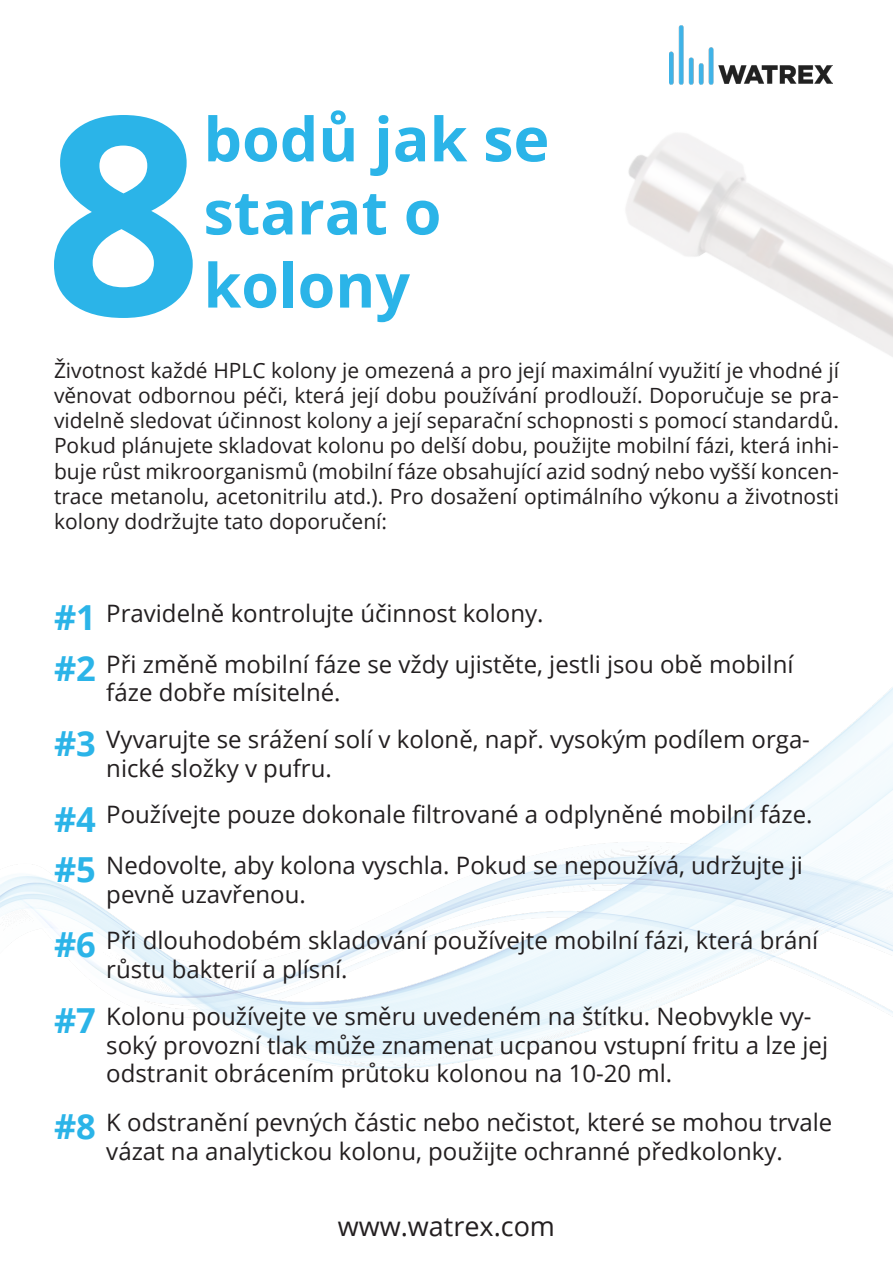
<style>
.page{position:relative;width:893px;height:1263px;background:#fff}
.page>*{position:absolute;margin:0;border:0;box-sizing:border-box;transform-origin:0 0}
.t1{font:700 276.9px "Open Sans";color:#2bb4e8}
.t2{font:700 34.5px "Open Sans";color:#2bb4e8}
.t3{font:27px "Open Sans";color:#231f20}
.t4{font:24px/28.8px "Open Sans";color:#231f20}
.t5{font:21px/25.2px "Open Sans";color:#231f20;text-align:justify}
</style>
<div class="page">
<img style="left:626px;top:25px;width:267px;height:332px">
<img style="left:0;top:687px;width:893px;height:382px">
<img style="left:670px;top:26px;width:163px;height:58px">
<svg style="left:208px;top:115px;width:31px;height:47px"></svg>
<svg style="left:245px;top:127px;width:32px;height:35px"></svg>
<svg style="left:283px;top:115px;width:31px;height:47px"></svg>
<svg style="left:323px;top:110px;width:31px;height:52px"></svg>
<svg style="left:370px;top:115px;width:18px;height:61px"></svg>
<svg style="left:395px;top:127px;width:30px;height:35px"></svg>
<svg style="left:434px;top:115px;width:33px;height:46px"></svg>
<svg style="left:486px;top:127px;width:61px;height:35px"></svg>
<svg style="left:206px;top:194px;width:86px;height:41px"></svg>
<svg style="left:302px;top:200px;width:55px;height:35px"></svg>
<svg style="left:363px;top:194px;width:23px;height:41px"></svg>
<svg style="left:406px;top:201px;width:33px;height:34px"></svg>
<svg style="left:208px;top:261px;width:68px;height:47px"></svg>
<div style="left:284px;top:261px;width:9px;height:47px;background:#2bb4e8"></div>
<svg style="left:300px;top:274px;width:33px;height:34px"></svg>
<svg style="left:340px;top:274px;width:70px;height:48px"></svg>
<h1 class="t1" style="left:44px;top:19px;width:160px">8</h1>
<p class="t5" style="left:54px;top:357px;width:786px">Životnost každé HPLC kolony je omezená a pro její maximální využití je vhodné jí věnovat odbornou péči, která její dobu používání prodlouží. Doporučuje se pra&shy;videlně sledovat účinnost kolony a její separační schopnosti s pomocí standardů.<br>Pokud plánujete skladovat kolonu po delší dobu, použijte mobilní fázi, která inhi&shy;buje růst mikroorganismů (mobilní fáze obsahující azid sodný nebo vyšší koncen&shy;trace metanolu, acetonitrilu atd.). Pro dosažení optimálního výkonu a životnosti kolony dodržujte tato doporučení:</p>
<p class="t2" style="left:54px;top:593px;width:43px">#1</p>
<p class="t4" style="left:106px;top:598px;width:439px">Pravidelně kontrolujte účinnost kolony.</p>
<p class="t2" style="left:54px;top:644px;width:43px">#2</p>
<p class="t4" style="left:106px;top:649px;width:689px">Při změně mobilní fáze se vždy ujistěte, jestli jsou obě mobilní fáze dobře mísitelné.</p>
<p class="t2" style="left:54px;top:719px;width:43px">#3</p>
<p class="t4" style="left:106px;top:724px;width:705px">Vyvarujte se srážení solí v koloně, např. vysokým podílem orga&shy;nické složky v pufru.</p>
<p class="t2" style="left:54px;top:795px;width:43px">#4</p>
<p class="t4" style="left:106px;top:800px;width:708px">Používejte pouze dokonale filtrované a odplyněné mobilní fáze.</p>
<p class="t4" style="left:106px;top:850px;width:698px">Nedovolte, aby kolona vyschla. Pokud se nepoužívá, udržujte ji pevně uzavřenou.</p>
<p class="t2" style="left:54px;top:845px;width:43px">#5</p>
<p class="t2" style="left:54px;top:920px;width:43px">#6</p>
<p class="t4" style="left:106px;top:925px;width:714px">Při dlouhodobém skladování používejte mobilní fázi, která brání růstu bakterií a plísní.</p>
<p class="t2" style="left:54px;top:996px;width:43px">#7</p>
<p class="t4" style="left:106px;top:1001px;width:723px">Kolonu používejte ve směru uvedeném na štítku. Neobvykle vy&shy;soký provozní tlak může znamenat ucpanou vstupní fritu a lze jej odstranit obrácením průtoku kolonou na 10-20 ml.</p>
<p class="t2" style="left:54px;top:1102px;width:43px">#8</p>
<p class="t4" style="left:106px;top:1107px;width:728px">K odstranění pevných částic nebo nečistot, které se mohou trvale vázat na analytickou kolonu, použijte ochranné předkolonky.</p>
<p class="t3" style="left:338px;top:1208px;width:219px">www.watrex.com</p>
</div>
